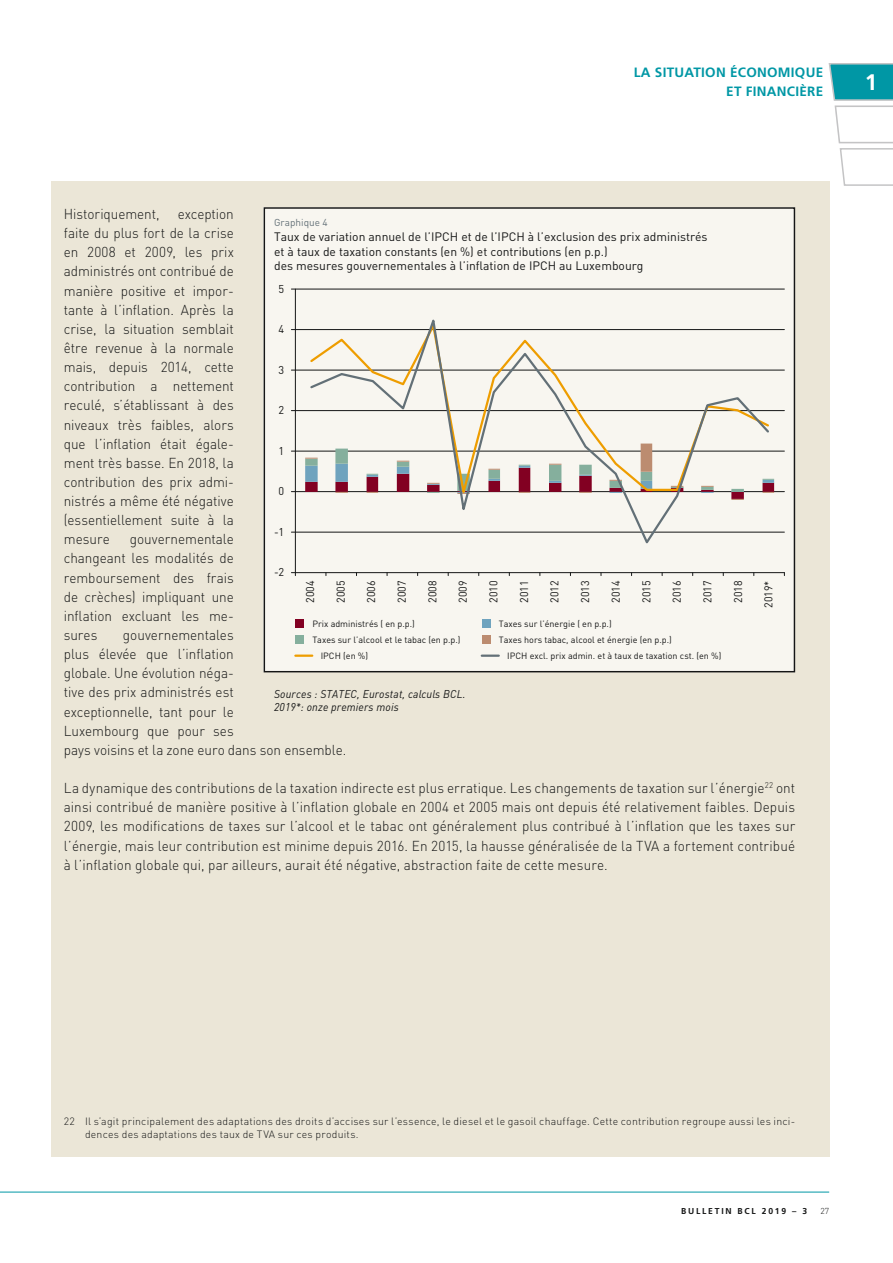
<style>
.page{position:relative;width:893px;height:1263px;background:#fff}
.page>*{position:absolute;margin:0;border:0;box-sizing:border-box;transform-origin:0 0}
.t1{font:700 22.5px "Frutiger";color:#fff}
.t2{font:300 14.25px/19.2px "DIN Pro";color:#151616;text-align:justify;scale:.95 1}
.t3{font:700 13.5px/19.5px "Frutiger";letter-spacing:.02em;color:#0097a5;text-align:right}
.t4{font:12.15px/14.5px "DIN Pro";color:#151616}
.t5{font:11.25px "DIN Pro";color:#151616;scale:.94 1}
.t6{font:italic 11.25px/12.8px "DIN Pro";letter-spacing:.015em;color:#151616;scale:.95 1}
.t7{font:11.25px "DIN Pro";color:#151616}
.t8{font:300 10.5px/12.6px "DIN Pro";letter-spacing:.02em;color:#151616}
.t9{font:10.05px "DIN Pro";color:#647178}
.t10{font:9px "DIN Pro";color:#151616}
.t11{font:700 8.55px "Frutiger";letter-spacing:.21em;color:#151616}
.t12{font:300 8.55px "DIN Pro";color:#151616}
</style>
<div class="page">
<hr style="left:0;top:1192px;width:829px;height:1px;background:#0097a5">
<svg style="left:828px;top:63px;width:65px;height:124px"></svg>
<div style="left:51px;top:181px;width:778px;height:976px;background:#ebe6d7"></div>
<div style="left:264px;top:207px;width:531px;height:465px;background:#f8f6f0"></div>
<hr style="left:291px;top:289px;width:493px;height:1px;background:#151616">
<hr style="left:291px;top:370px;width:493px;height:1px;background:#151616">
<hr style="left:291px;top:329px;width:493px;height:1px;background:#151616">
<hr style="left:291px;top:410px;width:493px;height:1px;background:#151616">
<hr style="left:291px;top:491px;width:493px;height:1px;background:#151616">
<hr style="left:291px;top:451px;width:493px;height:1px;background:#151616">
<hr style="left:291px;top:532px;width:493px;height:1px;background:#151616">
<hr style="left:295px;top:289px;width:1px;height:284px;background:#151616">
<hr style="left:291px;top:572px;width:493px;height:1px;background:#151616">
<div style="left:295px;top:620px;width:9px;height:8px;background:#820022"></div>
<div style="left:482px;top:620px;width:8px;height:8px;background:#6fa3be"></div>
<div style="left:295px;top:636px;width:9px;height:8px;background:#85af9d"></div>
<div style="left:482px;top:636px;width:8px;height:8px;background:#bc8c70"></div>
<hr style="left:295px;top:654px;width:17px;height:3px;background:#ee9d00">
<hr style="left:482px;top:654px;width:17px;height:3px;background:#637077">
<svg style="left:308px;top:319px;width:463px;height:225px"></svg>
<p class="t3" style="left:634px;top:62px;width:191px">LA SITUATION ÉCONOMIQUE<br>ET FINANCIÈRE</p>
<h1 class="t1" style="left:865px;top:69px;width:14px">1</h1>
<p class="t2" style="left:64px;top:204px;width:181px;text-indent:114px">exception faite du plus fort de la crise en 2008 et 2009, les prix administrés ont contribué de manière positive et impor&shy;tante à l’inflation. Après la crise, la situation semblait être revenue à la normale mais, depuis 2014, cette contribution a nettement reculé, s’établissant à des niveaux très faibles, alors que l’inflation était égale&shy;ment très basse. En 2018, la contribution des prix admi&shy;nistrés a même été négative (essentiellement suite à la mesure</p>
<p class="t2" style="left:64px;top:204px;width:102px">Historiquement,</p>
<p class="t9" style="left:274px;top:215px;width:55px">Graphique 4</p>
<p class="t4" style="left:274px;top:229px;width:435px">Taux de variation annuel de l’IPCH et de l’IPCH à l’exclusion des prix administrés et à taux de taxation constants (en %) et contributions (en p.p.)<br>des mesures gouvernementales à l’inflation de IPCH au Luxembourg</p>
<p class="t7" style="left:279px;top:281px;width:7px">5</p>
<p class="t7" style="left:279px;top:322px;width:7px">4</p>
<p class="t7" style="left:279px;top:362px;width:7px">3</p>
<p class="t7" style="left:279px;top:402px;width:7px">2</p>
<p class="t7" style="left:279px;top:443px;width:7px">1</p>
<p class="t7" style="left:279px;top:483px;width:7px">0</p>
<p class="t7" style="left:274px;top:524px;width:12px">-1</p>
<p class="t2" style="left:64px;top:529px;width:181px;text-indent:66px">gouvernementale changeant les modalités de remboursement des frais de crèches) impliquant une inflation excluant les me&shy;sures</p>
<p class="t7" style="left:274px;top:564px;width:12px">-2</p>
<p class="t5" style="left:302px;top:603px;width:25px;rotate:-90deg">2004</p>
<p class="t5" style="left:333px;top:603px;width:25px;rotate:-90deg">2005</p>
<p class="t5" style="left:364px;top:603px;width:25px;rotate:-90deg">2006</p>
<p class="t5" style="left:394px;top:603px;width:25px;rotate:-90deg">2007</p>
<p class="t5" style="left:425px;top:603px;width:25px;rotate:-90deg">2008</p>
<p class="t5" style="left:455px;top:603px;width:25px;rotate:-90deg">2009</p>
<p class="t5" style="left:486px;top:603px;width:25px;rotate:-90deg">2010</p>
<p class="t5" style="left:516px;top:603px;width:25px;rotate:-90deg">2011</p>
<p class="t5" style="left:547px;top:603px;width:25px;rotate:-90deg">2012</p>
<p class="t5" style="left:577px;top:603px;width:25px;rotate:-90deg">2013</p>
<p class="t5" style="left:608px;top:603px;width:25px;rotate:-90deg">2014</p>
<p class="t5" style="left:639px;top:603px;width:25px;rotate:-90deg">2015</p>
<p class="t5" style="left:669px;top:603px;width:25px;rotate:-90deg">2016</p>
<p class="t5" style="left:700px;top:603px;width:25px;rotate:-90deg">2017</p>
<p class="t5" style="left:730px;top:603px;width:25px;rotate:-90deg">2018</p>
<p class="t10" style="left:312px;top:617px;width:104px">Prix administrés ( en p.p.)</p>
<p class="t10" style="left:499px;top:617px;width:114px">Taxes sur l’énergie ( en p.p.)</p>
<p class="t10" style="left:312px;top:633px;width:150px">Taxes sur l’alcool et le tabac (en p.p.)</p>
<p class="t10" style="left:499px;top:633px;width:175px">Taxes hors tabac, alcool et énergie (en p.p.)</p>
<p class="t10" style="left:321px;top:649px;width:49px">IPCH (en %)</p>
<p class="t10" style="left:507px;top:649px;width:216px">IPCH excl. prix admin. et à taux de taxation cst. (en %)</p>
<p class="t5" style="left:761px;top:608px;width:30px;rotate:-90deg">2019*</p>
<p class="t2" style="left:64px;top:625px;width:299px;text-align:left;text-indent:59px">gouvernementales<br>plus élevée que l’inflation<br>globale. Une évolution néga-<br>tive des prix administrés est<br>exceptionnelle, tant pour le<br>Luxembourg que pour ses<br>pays voisins et la zone euro dans son ensemble.</p>
<p class="t2" style="left:64px;top:778px;width:771px">La dynamique des contributions de la taxation indirecte est plus erratique. Les changements de taxation sur l’énergie<sup>22</sup> ont ainsi contribué de manière positive à l’inflation globale en 2004 et 2005 mais ont depuis été relativement faibles. Depuis 2009, les modifications de taxes sur l’alcool et le tabac ont généralement plus contribué à l’inflation que les taxes sur l’énergie, mais leur contribution est minime depuis 2016. En 2015, la hausse généralisée de la TVA a fortement contribué à l’inflation globale qui, par ailleurs, aurait été négative, abstraction faite de cette mesure.</p>
<p class="t6" style="left:274px;top:688px;width:203px">Sources : STATEC, Eurostat, calculs BCL.<br>2019*: onze premiers mois</p>
<p class="t8" style="left:85px;top:1114px;width:712px;text-indent:-21px">22 Il s’agit principalement des adaptations des droits d’accises sur l’essence, le diesel et le gasoil chauffage. Cette contribution regroupe aussi les inci&shy;dences des adaptations des taux de TVA sur ces produits.</p>
<p class="t11" style="left:681px;top:1206px;width:128px">BULLETIN BCL 2019 – 3</p>
<p class="t12" style="left:820px;top:1205px;width:10px">27</p>
</div>
